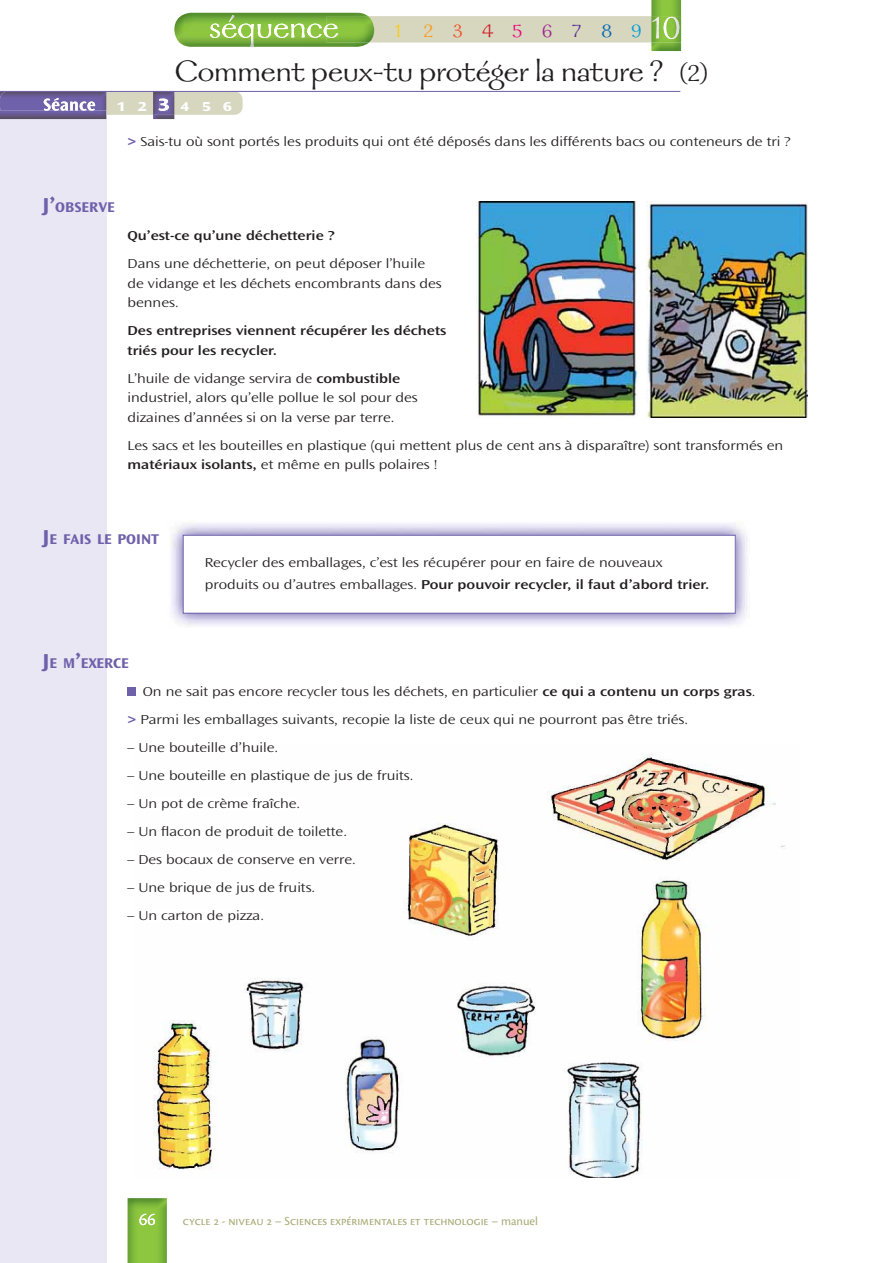
<style>
.page{position:relative;width:893px;height:1263px;background:#fff}
.page>*{position:absolute;margin:0;border:0;box-sizing:border-box;transform-origin:0 0}
.t1{font:33px "Galahad Std";color:#231f20}
.t2{font:21px "Galahad Std";letter-spacing:.955em;color:#ffcb04}
.t3{font:700 semi-expanded 14.7px "Ocean Sans Std";color:#6f60aa}
.t4{font:300 expanded 13.5px/19.5px "Ocean Sans Std";color:#231f20}
.t5{font:600 expanded 13.5px/19.5px "Ocean Sans Std";color:#231f20}
.t6{font:800 expanded 13.5px "Ocean Sans Std";color:#fff}
.t7{font:12.75px "Cronos Pro";color:#aaab78}
.s1{color:#f99b1c}
.s2{color:#f04e23}
.s3{color:#ce171e}
.s4{color:#ed017e}
.s5{color:#9f248f}
.s6{color:#522e91}
.s7{color:#0066b3}
.s8{color:#009cd7}
.s9{font-size:27px}
.s10{font-weight:700;color:#6f60aa}
.s11{font-size:21px}
.s12{font-weight:600}
</style>
<div class="page">
<div style="left:0;top:91px;width:243px;height:24px;background:#d7d6bf;border-radius:9px"></div>
<div style="left:0;top:110px;width:106px;height:1153px;background:#e9e7f4"></div>
<img style="left:174px;top:13px;width:194px;height:34px">
<img style="left:238px;top:24px;width:16px;height:23px">
<img style="left:258px;top:24px;width:13px;height:14px">
<img style="left:274px;top:24px;width:15px;height:14px">
<img style="left:222px;top:24px;width:15px;height:14px">
<img style="left:210px;top:24px;width:10px;height:14px">
<img style="left:307px;top:24px;width:15px;height:14px">
<img style="left:291px;top:24px;width:14px;height:14px">
<svg style="left:225px;top:15px;width:9px;height:13px"></svg>
<img style="left:651px;top:0;width:30px;height:51px">
<svg style="left:324px;top:16px;width:357px;height:27px;background:#c7d1a8"></svg>
<img style="left:128px;top:1198px;width:39px;height:65px">
<svg style="left:139px;top:1214px;width:16px;height:11px"></svg>
<img style="left:0;top:115px;width:106px;height:4px">
<img style="left:0;top:92px;width:106px;height:23px">
<svg style="left:44px;top:98px;width:51px;height:13px"></svg>
<img style="left:153px;top:115px;width:21px;height:4px">
<img style="left:153px;top:92px;width:21px;height:23px">
<svg style="left:158px;top:99px;width:11px;height:12px"></svg>
<hr style="left:0;top:91px;width:680px;height:1px;background:#6f60aa">
<img style="left:171px;top:523px;width:577px;height:103px">
<div style="left:183px;top:535px;width:552px;height:78px;background:#fff"></div>
<div style="left:183px;top:535px;width:553px;height:79px;border:1px solid #6f60aa"></div>
<div style="left:128px;top:687px;width:8px;height:8px;background:#6f60aa"></div>
<img style="left:153px;top:754px;width:633px;height:424px">
<img style="left:153px;top:769px;width:259px;height:13px">
<img style="left:153px;top:798px;width:146px;height:12px">
<img style="left:153px;top:825px;width:193px;height:13px">
<img style="left:153px;top:854px;width:202px;height:10px">
<img style="left:153px;top:881px;width:161px;height:13px">
<img style="left:153px;top:909px;width:110px;height:13px">
<img style="left:476px;top:202px;width:161px;height:215px">
<img style="left:647px;top:202px;width:161px;height:216px">
<h2 class="t2" style="left:395px;top:22px;width:248px">1<span class="s1">2</span><span class="s2">3</span><span class="s3">4</span><span class="s4">5</span><span class="s5">6</span><span class="s6">7</span><span class="s7">8</span><span class="s8">9</span></h2>
<h1 class="t1" style="left:174px;top:58px;width:535px">Comment peux-tu protéger la nature ? <span class="s9">(2)</span></h1>
<p class="t6" style="left:117px;top:98px;width:32px">1 2</p>
<p class="t6" style="left:180px;top:98px;width:53px">456</p>
<p class="t4" style="left:128px;top:132px;width:665px"><span class="s10">&gt;</span> Sais-tu où sont portés les produits qui ont été déposés dans les différents bacs ou conteneurs de tri ?</p>
<p class="t3" style="left:43px;top:199px;width:74px"><span class="s11">J’</span>OBSERVE</p>
<p class="t5" style="left:128px;top:227px;width:209px">Qu’est-ce qu’une déchetterie ?</p>
<p class="t4" style="left:128px;top:255px;width:316px">Dans une déchetterie, on peut déposer l’huile de vidange et les déchets encombrants dans des bennes.</p>
<p class="t5" style="left:128px;top:322px;width:320px">Des entreprises viennent récupérer les déchets triés pour les recycler.</p>
<p class="t4" style="left:128px;top:369px;width:292px">L’huile de vidange servira de <span class="s12">combustible </span>industriel, alors qu’elle pollue le sol pour des dizaines d’années si on la verse par terre.</p>
<p class="t4" style="left:128px;top:436px;width:657px">Les sacs et les bouteilles en plastique (qui mettent plus de cent ans à disparaître) sont transformés en <span class="s12">matériaux isolants,</span> et même en pulls polaires !</p>
<p class="t3" style="left:43px;top:531px;width:118px"><span class="s11">J</span>E FAIS LE POINT</p>
<p class="t3" style="left:43px;top:654px;width:88px"><span class="s11">J</span>E M<span class="s11">’</span>EXERCE</p>
<p class="t4" style="left:205px;top:551px;width:506px;line-height:22.5px">Recycler des emballages, c’est les récupérer pour en faire de nouveaux produits ou d’autres emballages. <span class="s12">Pour pouvoir recycler, il faut d’abord trier.</span></p>
<p class="t4" style="left:128px;top:677px;width:629px;line-height:28px;text-indent:15px">On ne sait pas encore recycler tous les déchets, en particulier <span class="s12">ce qui a contenu un corps gras</span>. <span class="s10">&gt;</span> Parmi les emballages suivants, recopie la liste de ceux qui ne pourront pas être triés.</p>
<p class="t4" style="left:128px;top:738px;width:152px">– Une bouteille d’huile.</p>
<p class="t4" style="left:128px;top:766px;width:287px">– Une bouteille en plastique de jus de fruits.</p>
<p class="t4" style="left:128px;top:794px;width:174px">– Un pot de crème fraîche.</p>
<p class="t4" style="left:128px;top:822px;width:221px">– Un flacon de produit de toilette.</p>
<p class="t4" style="left:128px;top:850px;width:230px">– Des bocaux de conserve en verre.</p>
<p class="t4" style="left:128px;top:878px;width:189px">– Une brique de jus de fruits.</p>
<p class="t4" style="left:128px;top:906px;width:138px">– Un carton de pizza.</p>
<p class="t7" style="left:183px;top:1213px;width:356px">cycle - niveau – Sciences expérimentales et technologie – manuel</p>
</div>
